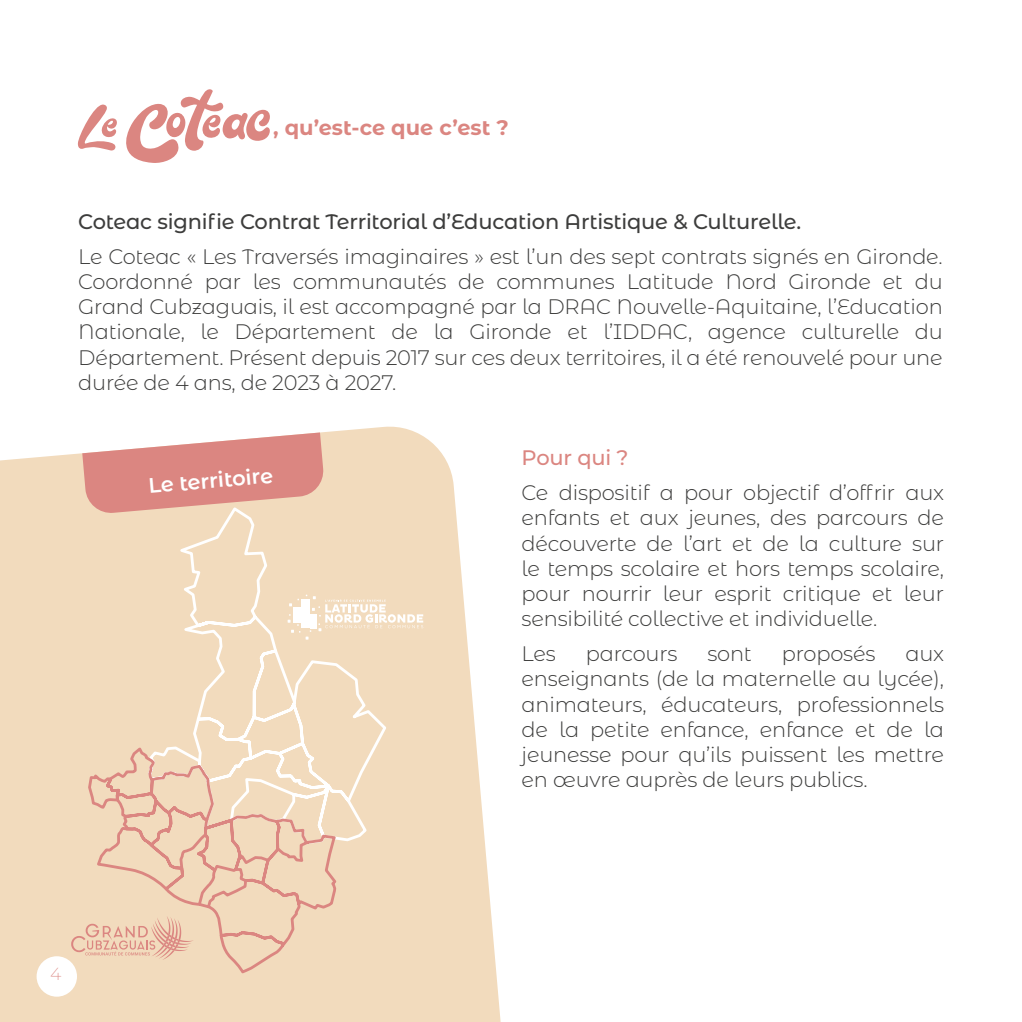
<style>
.page{position:relative;width:1022px;height:1022px;background:#fff}
.page>*{position:absolute;margin:0;border:0;box-sizing:border-box;transform-origin:0 0}
.t1{font:300 21px/25.2px "Montserrat Alternates";letter-spacing:-.01em;color:#3d3d3c;text-align:justify}
.t2{font:500 21px "Montserrat Alternates";letter-spacing:-.01em;color:#3d3d3c}
.t3{font:700 21px "Montserrat Alternates";color:#db8681}
.t4{font:600 21px "Montserrat Alternates";color:#fff}
.t5{font:500 21px "Montserrat Alternates";letter-spacing:-.01em;color:#db8681}
.t6{font:200 17.5px "Montserrat Alternates";color:#db8681}
</style>
<div class="page">
<svg style="left:0;top:426px;width:501px;height:596px;fill:#f2dbbd"></svg>
<svg style="left:65px;top:426px;width:324px;height:474px;background:#efcfb8"></svg>
<svg style="left:87px;top:661px;width:252px;height:361px;background:#f0d6bb"></svg>
<div style="left:301px;top:599px;width:9px;height:29px;background:#fff"></div>
<div style="left:293px;top:607px;width:8px;height:16px;background:#fff"></div>
<svg style="left:289px;top:599px;width:10px;height:7px"></svg>
<svg style="left:288px;top:614px;width:12px;height:19px"></svg>
<svg style="left:306px;top:595px;width:117px;height:45px;background:#f4e2ca"></svg>
<svg style="left:71px;top:916px;width:123px;height:44px;background:#edcab1"></svg>
<svg style="left:78px;top:89px;width:192px;height:74px"></svg>
<div style="left:37px;top:956px;width:40px;height:41px;background:#fff;border-radius:50%"></div>
<p class="t3" style="left:273px;top:112px;width:237px">, qu’est-ce que c’est ?</p>
<p class="t2" style="left:78px;top:207px;width:725px">Coteac signifie Contrat Territorial d’Education Artistique &amp; Culturelle.</p>
<p class="t1" style="left:78px;top:243px;width:866px">Le Coteac « Les Traversés imaginaires » est l’un des sept contrats signés en Gironde.<br>Coordonné par les communautés de communes Latitude Nord Gironde et du Grand Cubzaguais, il est accompagné par la DRAC Nouvelle-Aquitaine, l’Education Nationale, le Département de la Gironde et l’IDDAC, agence culturelle du Département. Présent depuis 2017 sur ces deux territoires, il a été renouvelé pour une durée de 4 ans, de 2023 à 2027.</p>
<p class="t4" style="left:147px;top:471px;width:127px;rotate:-5deg">Le territoire</p>
<p class="t5" style="left:522px;top:443px;width:108px">Pour qui ?</p>
<p class="t1" style="left:522px;top:479px;width:424px">Ce dispositif a pour objectif d’offrir aux enfants et aux jeunes, des parcours de découverte de l’art et de la culture sur le temps scolaire et hors temps scolaire, pour nourrir leur esprit critique et leur sensibilité collective et individuelle.</p>
<p class="t1" style="left:522px;top:640px;width:36px">Les</p>
<p class="t1" style="left:586px;top:640px;width:93px">parcours</p>
<p class="t1" style="left:707px;top:640px;width:46px">sont</p>
<p class="t1" style="left:782px;top:640px;width:95px">proposés</p>
<p class="t1" style="left:522px;top:640px;width:424px;text-indent:384px">aux enseignants (de la maternelle au lycée), animateurs, éducateurs, professionnels de la petite enfance, enfance et de la jeunesse pour qu’ils puissent les mettre en œuvre auprès de leurs publics.</p>
<p class="t6" style="left:50px;top:962px;width:13px">4</p>
</div>
